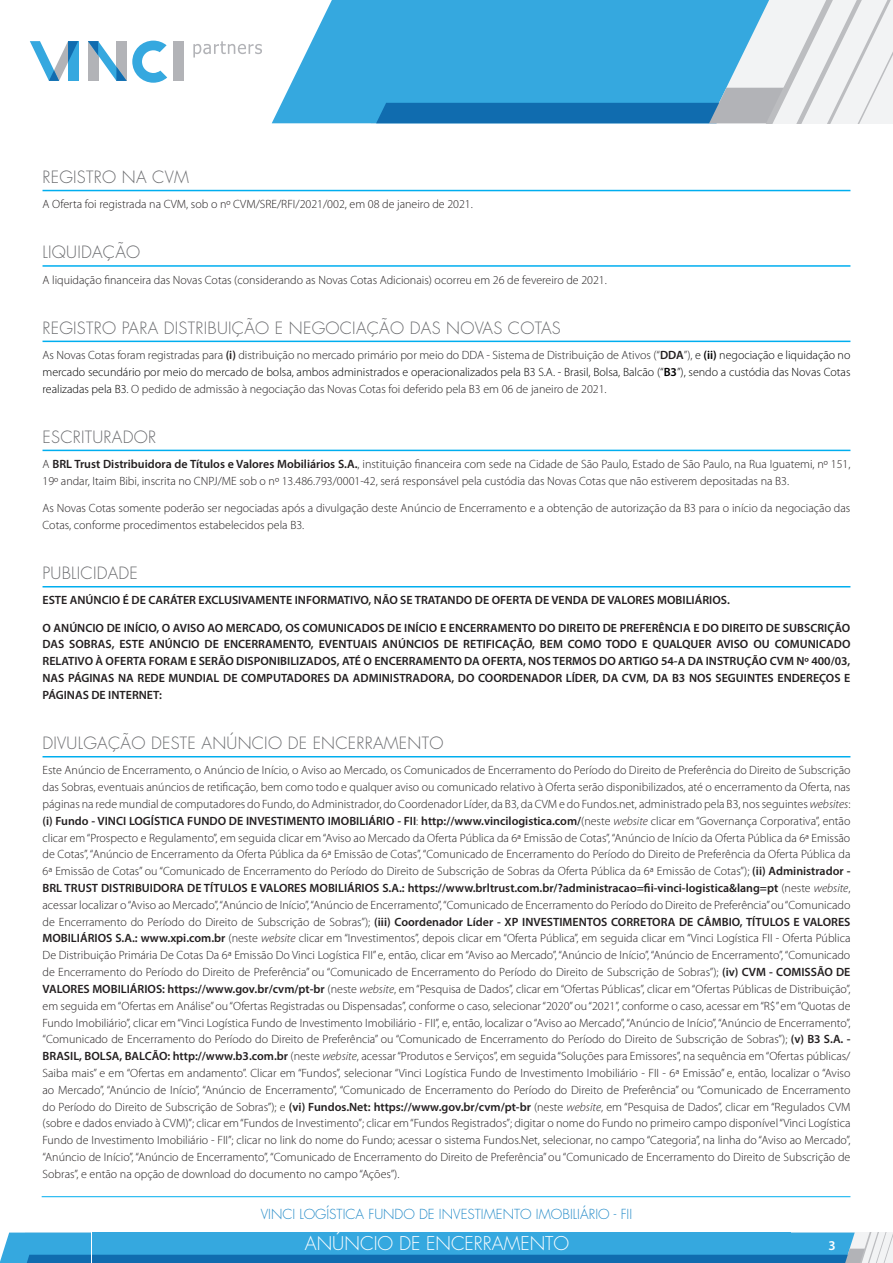
<style>
.page{position:relative;width:893px;height:1263px;background:#fff}
.page>*{position:absolute;margin:0;border:0;box-sizing:border-box;transform-origin:0 0}
.t1{font:300 18.45px "Futura";color:#fff}
.TITULOS{font:300 16.5px "Futura";letter-spacing:.015em;color:#6c6d70}
.t2{font:300 13.5px "Futura";color:#248bc8}
.t3{font:600 13.5px "Myriad Pro";color:#fff}
.t4{font:300 12px/16.8px "Myriad Pro";color:#231f20;text-align:justify}
.t5{font:600 12px/16.8px "Myriad Pro";color:#231f20;text-align:justify}
.s1{font-weight:600}
.s2{color:#000}
.s3{font-weight:600;color:#000}
.s4{font-style:italic}
</style>
<div class="page">
<svg style="left:272px;top:0;width:104px;height:123px;fill:#35a8df"></svg>
<svg style="left:376px;top:0;width:517px;height:123px"></svg>
<div style="left:173px;top:41px;width:11px;height:40px;background:#b2b3b7"></div>
<svg style="left:30px;top:41px;width:48px;height:40px"></svg>
<svg style="left:88px;top:41px;width:79px;height:42px"></svg>
<svg style="left:193px;top:41px;width:69px;height:17px"></svg>
<svg style="left:0;top:1232px;width:893px;height:31px;background:#369cd3"></svg>
<hr style="left:42px;top:1196px;width:808px;height:1px;background:#00aeef">
<hr style="left:43px;top:190px;width:807px;height:1px;background:#00aeef">
<hr style="left:43px;top:265px;width:807px;height:2px;background:#00aeef">
<hr style="left:43px;top:341px;width:807px;height:1px;background:#00aeef">
<hr style="left:43px;top:450px;width:807px;height:1px;background:#00aeef">
<hr style="left:43px;top:586px;width:807px;height:1px;background:#00aeef">
<hr style="left:43px;top:756px;width:807px;height:1px;background:#00aeef">
<p class="TITULOS" style="left:43px;top:166px;width:148px">REGISTRO NA CVM</p>
<p class="t4" style="left:43px;top:196px;width:432px">A Oferta foi registrada na CVM, sob o nº CVM/SRE/RFI/2021/002, em 08 de janeiro de 2021.</p>
<p class="TITULOS" style="left:43px;top:242px;width:99px">LIQUIDAÇÃO</p>
<p class="t4" style="left:43px;top:271px;width:566px">A liquidação financeira das Novas Cotas (considerando as Novas Cotas Adicionais) ocorreu em 26 de fevereiro de 2021.</p>
<p class="TITULOS" style="left:43px;top:317px;width:520px">REGISTRO PARA DISTRIBUIÇÃO E NEGOCIAÇÃO DAS NOVAS COTAS</p>
<p class="t4" style="left:43px;top:347px;width:809px">As Novas Cotas foram registradas para <span class="s1">(i)</span> distribuição no mercado primário por meio do DDA - Sistema de Distribuição de Ativos (“<span class="s1">DDA</span>”), <span class="s2">e</span> <span class="s3">(ii)</span> <span class="s2">negociação e liquidação no mercado secundário por meio do mercado de bolsa, ambos administrados e operacionalizados pela B3 S.A. - Brasil, Bolsa, Balcão (“</span><span class="s3">B3</span><span class="s2">”), sendo a custódia das Novas Cotas realizadas pela B3</span>. O pedido de admissão à negociação das Novas Cotas foi deferido pela B3 em 06 de janeiro de 2021.</p>
<p class="TITULOS" style="left:43px;top:426px;width:115px">ESCRITURADOR</p>
<p class="t4" style="left:43px;top:456px;width:809px">A <span class="s1">BRL Trust Distribuidora de Títulos e Valores Mobiliários S.A.</span>, instituição financeira com sede na Cidade de São Paulo, Estado de São Paulo, na Rua Iguatemi, nº 151,<br>19º andar, Itaim Bibi, inscrita no CNPJ/ME sob o nº 13.486.793/0001-42, será responsável pela custódia das Novas Cotas que não estiverem depositadas na B3.</p>
<p class="t4" style="left:43px;top:500px;width:809px">As Novas Cotas somente poderão ser negociadas após a divulgação deste Anúncio de Encerramento e a obtenção de autorização da B3 para o início da negociação das<br>Cotas, conforme procedimentos estabelecidos pela B3.</p>
<p class="TITULOS" style="left:43px;top:562px;width:97px">PUBLICIDADE</p>
<p class="t5" style="left:43px;top:592px;width:689px">ESTE ANÚNCIO É DE CARÁTER EXCLUSIVAMENTE INFORMATIVO, NÃO SE TRATANDO DE OFERTA DE VENDA DE VALORES MOBILIÁRIOS.</p>
<p class="t5" style="left:43px;top:619px;width:809px">O ANÚNCIO DE INÍCIO, O AVISO AO MERCADO, OS COMUNICADOS DE INÍCIO E ENCERRAMENTO DO DIREITO DE PREFERÊNCIA E DO DIREITO DE SUBSCRIÇÃO DAS SOBRAS, ESTE ANÚNCIO DE ENCERRAMENTO, EVENTUAIS ANÚNCIOS DE RETIFICAÇÃO, BEM COMO TODO E QUALQUER AVISO OU COMUNICADO RELATIVO À OFERTA FORAM E SERÃO DISPONIBILIZADOS, ATÉ O ENCERRAMENTO DA OFERTA, NOS TERMOS DO ARTIGO 54-A DA INSTRUÇÃO CVM Nº 400/03, NAS PÁGINAS NA REDE MUNDIAL DE COMPUTADORES DA ADMINISTRADORA, DO COORDENADOR LÍDER, DA CVM, DA B3 NOS SEGUINTES ENDEREÇOS E PÁGINAS DE INTERNET:</p>
<p class="TITULOS" style="left:43px;top:732px;width:402px">DIVULGAÇÃO DESTE ANÚNCIO DE ENCERRAMENTO</p>
<p class="t4" style="left:43px;top:762px;width:809px">Este Anúncio de Encerramento, o Anúncio de Início, o Aviso ao Mercado, os Comunicados de Encerramento do Período do Direito de Preferência do Direito de Subscrição das Sobras, eventuais anúncios de retificação, bem como todo e qualquer aviso ou comunicado relativo à Oferta serão disponibilizados, até o encerramento da Oferta, nas páginas na rede mundial de computadores do Fundo, do Administrador, do Coordenador Líder, da B3, da CVM e do Fundos.net, administrado pela B3, nos seguintes <span class="s4">websites</span>: <span class="s1">(i) Fundo - VINCI LOGÍSTICA FUNDO DE INVESTIMENTO IMOBILIÁRIO - FII</span>: <span class="s1">http://www.vincilogistica.com/</span>(neste <span class="s4">website</span> clicar em “Governança Corporativa”, então clicar em “Prospecto e Regulamento”, em seguida clicar em “Aviso ao Mercado da Oferta Pública da 6ª Emissão de Cotas”, “Anúncio de Início da Oferta Pública da 6ª Emissão de Cotas”, “Anúncio de Encerramento da Oferta Pública da 6ª Emissão de Cotas”, “Comunicado de Encerramento do Período do Direito de Preferência da Oferta Pública da 6ª Emissão de Cotas” ou “Comunicado de Encerramento do Período do Direito de Subscrição de Sobras da Oferta Pública da 6ª Emissão de Cotas”); <span class="s1">(ii) Administrador - BRL TRUST DISTRIBUIDORA DE TÍTULOS E VALORES MOBILIÁRIOS S.A.: https://www.brltrust.com.br/?administracao=fii-vinci-logistica&amp;lang=pt</span> (neste <span class="s4">website</span>, acessar localizar o “Aviso ao Mercado”, “Anúncio de Início”, “Anúncio de Encerramento”, “Comunicado de Encerramento do Período do Direito de Preferência” ou “Comunicado de Encerramento do Período do Direito de Subscrição de Sobras”); <span class="s1">(iii) Coordenador Líder - XP INVESTIMENTOS CORRETORA DE CÂMBIO, TÍTULOS E VALORES MOBILIÁRIOS S.A.: www.xpi.com.br</span> (neste <span class="s4">website</span> clicar em “Investimentos”, depois clicar em “Oferta Pública”, em seguida clicar em “Vinci Logística FII - Oferta Pública De Distribuição Primária De Cotas Da 6ª Emissão Do Vinci Logística FII” e, então, clicar em “Aviso ao Mercado”, “Anúncio de Início”, “Anúncio de Encerramento”, “Comunicado de Encerramento do Período do Direito de Preferência” ou “Comunicado de Encerramento do Período do Direito de Subscrição de Sobras”); <span class="s1">(iv) CVM - COMISSÃO DE VALORES MOBILIÁRIOS: https://www.gov.br/cvm/pt-br</span> (neste <span class="s4">website</span>, em “Pesquisa de Dados”, clicar em “Ofertas Públicas”, clicar em “Ofertas Públicas de Distribuição”, em seguida em “Ofertas em Análise” ou “Ofertas Registradas ou Dispensadas”, conforme o caso, selecionar “2020” ou “2021”, conforme o caso, acessar em “R$” em “Quotas de Fundo Imobiliário”, clicar em “Vinci Logística Fundo de Investimento Imobiliário - FII”, e, então, localizar o “Aviso ao Mercado”, “Anúncio de Início”, “Anúncio de Encerramento”, “Comunicado de Encerramento do Período do Direito de Preferência” ou “Comunicado de Encerramento do Período do Direito de Subscrição de Sobras”); <span class="s1">(v) B3 S.A. - BRASIL, BOLSA, BALCÃO: http://www.b3.com.br</span> (neste <span class="s4">website</span>, acessar “Produtos e Serviços”, em seguida “Soluções para Emissores”, na sequência em “Ofertas públicas/ Saiba mais” e em “Ofertas em andamento”. Clicar em “Fundos”, selecionar “Vinci Logística Fundo de Investimento Imobiliário - FII - 6ª Emissão” e, então, localizar o “Aviso ao Mercado”, “Anúncio de Início”, “Anúncio de Encerramento”, “Comunicado de Encerramento do Período do Direito de Preferência” ou “Comunicado de Encerramento do Período do Direito de Subscrição de Sobras”); e <span class="s1">(vi) Fundos.Net: https://www.gov.br/cvm/pt-br</span> (neste <span class="s4">website</span>, em “Pesquisa de Dados”, clicar em “Regulados CVM (sobre e dados enviado à CVM)”; clicar em “Fundos de Investimento”; clicar em “Fundos Registrados”; digitar o nome do Fundo no primeiro campo disponível “Vinci Logística Fundo de Investimento Imobiliário - FII”; clicar no link do nome do Fundo; acessar o sistema Fundos.Net, selecionar, no campo “Categoria”, na linha do “Aviso ao Mercado”, “Anúncio de Início”, “Anúncio de Encerramento”, “Comunicado de Encerramento do Direito de Preferência” ou “Comunicado de Encerramento do Direito de Subscrição de Sobras”, e então na opção de download do documento no campo “Ações”).</p>
<p class="t2" style="left:261px;top:1205px;width:373px">VINCI LOGÍSTICA FUNDO DE INVESTIMENTO IMOBILIÁRIO - FII</p>
<h1 class="t1" style="left:305px;top:1232px;width:266px">ANÚNCIO DE ENCERRAMENTO</h1>
<p class="t3" style="left:828px;top:1237px;width:9px">3</p>
</div>
